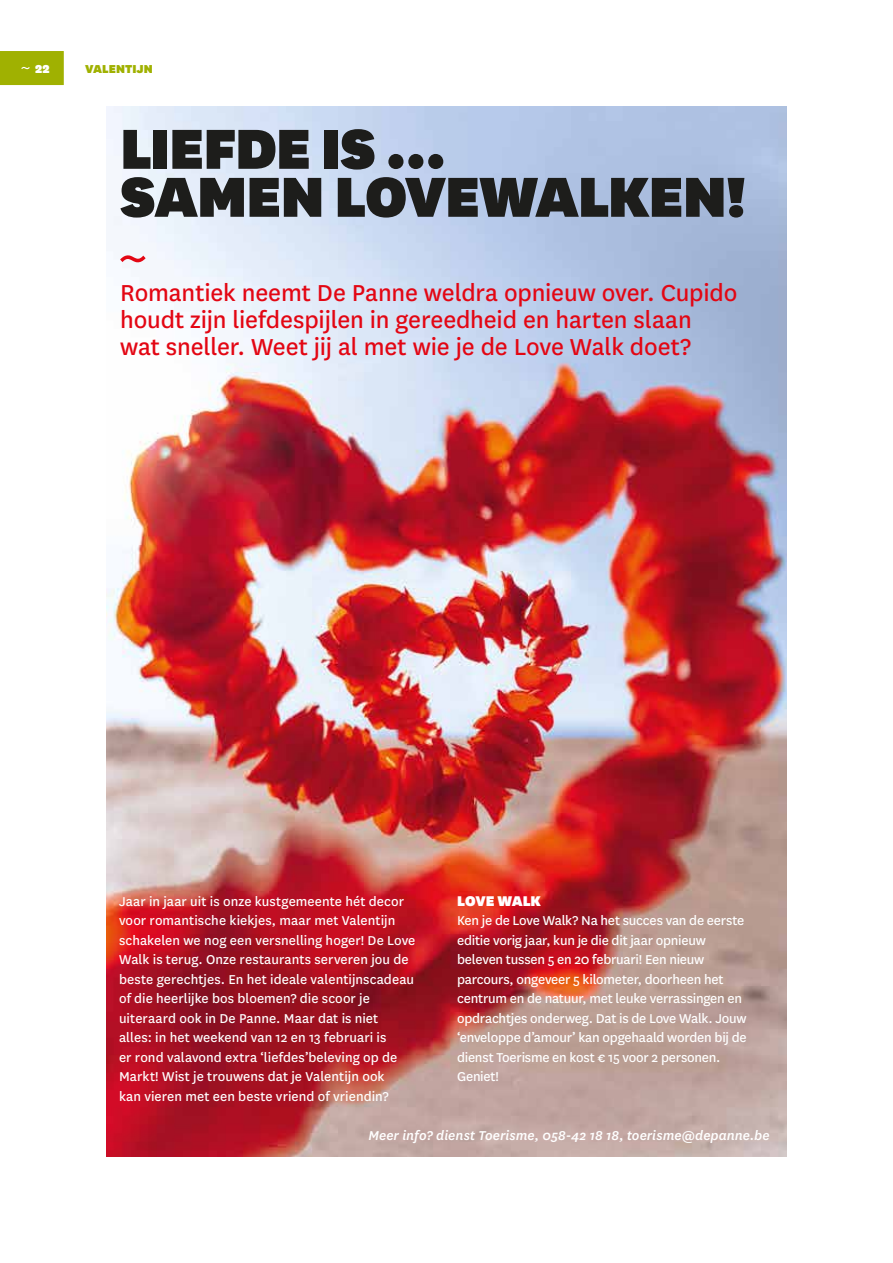
<style>
.page{position:relative;width:893px;height:1263px;background:#fff}
.page>*{position:absolute;margin:0;border:0;box-sizing:border-box;transform-origin:0 0}
.t1{font:900 66px/48px "National";letter-spacing:-.02em;color:#1d1d1b}
.t2{font:27px/27px "National";letter-spacing:-.005em;color:#e30613}
.t3{font:900 16.5px "National";letter-spacing:-.005em;color:#fff}
.t4{font:15px/19.5px "National";color:#fff}
.t5{font:italic 500 15px "National";color:#fff}
.t6{font:900 13.5px "National";letter-spacing:.005em;color:#a0b101}
.t7{font:900 13.5px "National";color:#fff}
</style>
<div class="page">
<div style="left:0;top:51px;width:64px;height:34px;background:#a0b101"></div>
<img style="left:106px;top:106px;width:681px;height:1051px">
<svg style="left:120px;top:255px;width:26px;height:7px"></svg>
<p class="t7" style="left:35px;top:60px;width:16px">22</p>
<p class="t6" style="left:85px;top:60px;width:69px">VALENTIJN</p>
<h1 class="t1" style="left:120px;top:121px;width:628px">LIEFDE IS …<br>SAMEN LOVEWALKEN!</h1>
<h2 class="t2" style="left:120px;top:278px;width:619px">Romantiek neemt De Panne weldra opnieuw over. Cupido houdt zijn liefdespijlen in gereedheid en harten slaan wat sneller. Weet jij al met wie je de Love Walk doet?</h2>
<p class="t4" style="left:119px;top:891px;width:298px">Jaar in jaar uit is onze kustgemeente hét decor voor romantische kiekjes, maar met Valentijn schakelen we nog een versnelling hoger! De Love Walk is terug. Onze restaurants serveren jou de beste gerechtjes. En het ideale valentijnscadeau of die heerlijke bos bloemen? die scoor je uiteraard ook in De Panne. Maar dat is niet<br>alles: in het weekend van 12 en 13 februari is<br>er rond valavond extra ‘liefdes’beleving op de Markt! Wist je trouwens dat je Valentijn ook<br>kan vieren met een beste vriend of vriendin?</p>
<p class="t3" style="left:457px;top:889px;width:85px">LOVE WALK</p>
<p class="t4" style="left:457px;top:910px;width:291px">Ken je de Love Walk? Na het succes van de eerste editie vorig jaar, kun je die dit jaar opnieuw beleven tussen 5 en 20 februari! Een nieuw parcours, ongeveer 5 kilometer, doorheen het centrum en de natuur, met leuke verrassingen en opdrachtjes onderweg. Dat is de Love Walk. Jouw ‘enveloppe d’amour’ kan opgehaald worden bij de dienst Toerisme en kost € 15 voor 2 personen.<br>Geniet!</p>
<p class="t5" style="left:368px;top:1125px;width:403px">Meer info? dienst Toerisme, 058-42 18 18, toerisme@depanne.be</p>
</div>
